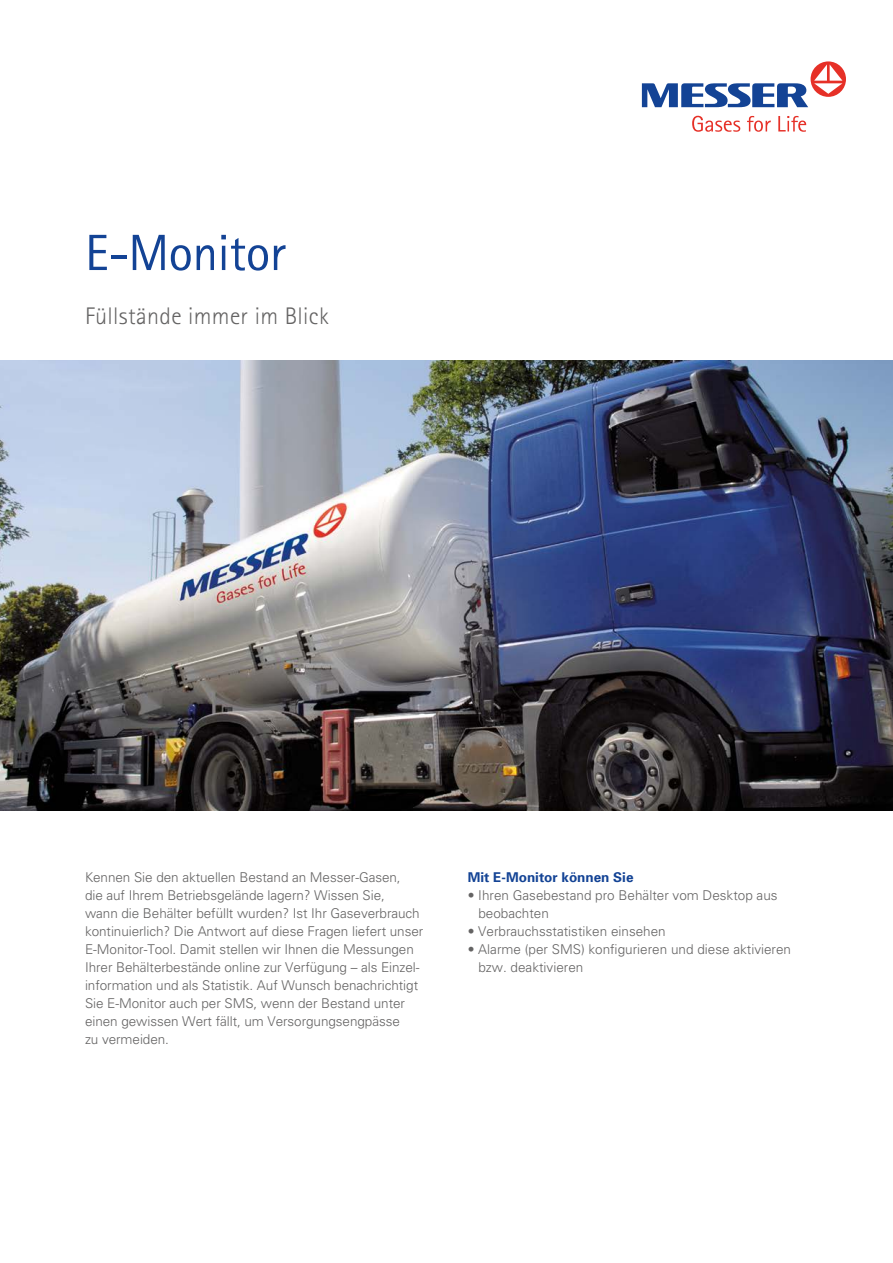
<style>
.page{position:relative;width:893px;height:1263px;background:#fff}
.page>*{position:absolute;margin:0;border:0;box-sizing:border-box;transform-origin:0 0}
.t1{font:51px "AT Rotis Sans Serif";letter-spacing:-.01em;color:#134395}
.t2{font:300 24px "AT Rotis Sans Serif";letter-spacing:.015em;color:#646363}
.t3{font:300 13.5px/18px "Univers CE";letter-spacing:-.005em;color:#646363}
.t4{font:700 13.5px "Univers";color:#134395}
</style>
<div class="page">
<img style="left:0;top:360px;width:893px;height:450px">
<svg style="left:692px;top:116px;width:114px;height:16px"></svg>
<svg style="left:642px;top:83px;width:166px;height:24px"></svg>
<div style="left:811px;top:61px;width:35px;height:36px;background:#e63027;border-radius:50%"></div>
<svg style="left:814px;top:64px;width:28px;height:30px"></svg>
<h1 class="t1" style="left:85px;top:223px;width:202px">E-Monitor</h1>
<h2 class="t2" style="left:85px;top:302px;width:245px">Füllstände immer im Blick</h2>
<p class="t3" style="left:85px;top:868px;width:340px">Kennen Sie den aktuellen Bestand an Messer-Gasen,<br>die auf Ihrem Betriebsgelände lagern? Wissen Sie,<br>wann die Behälter befüllt wurden? Ist Ihr Gaseverbrauch kontinuierlich? Die Antwort auf diese Fragen liefert unser E-Monitor-Tool. Damit stellen wir Ihnen die Messungen Ihrer Behälterbestände online zur Verfügung – als Einzel&shy;information und als Statistik. Auf Wunsch benachrichtigt Sie E-Monitor auch per SMS, wenn der Bestand unter einen gewissen Wert fällt, um Versorgungsengpässe<br>zu vermeiden.</p>
<p class="t4" style="left:468px;top:869px;width:167px">Mit E-Monitor können Sie</p>
<p class="t3" style="left:478px;top:886px;width:301px;text-indent:-11px">• Ihren Gasebestand pro Behälter vom Desktop aus beobachten</p>
<p class="t3" style="left:468px;top:922px;width:200px">• Verbrauchsstatistiken einsehen</p>
<p class="t3" style="left:478px;top:940px;width:314px;text-indent:-11px">• Alarme (per SMS) konfigurieren und diese aktivieren bzw. deaktivieren</p>
</div>
